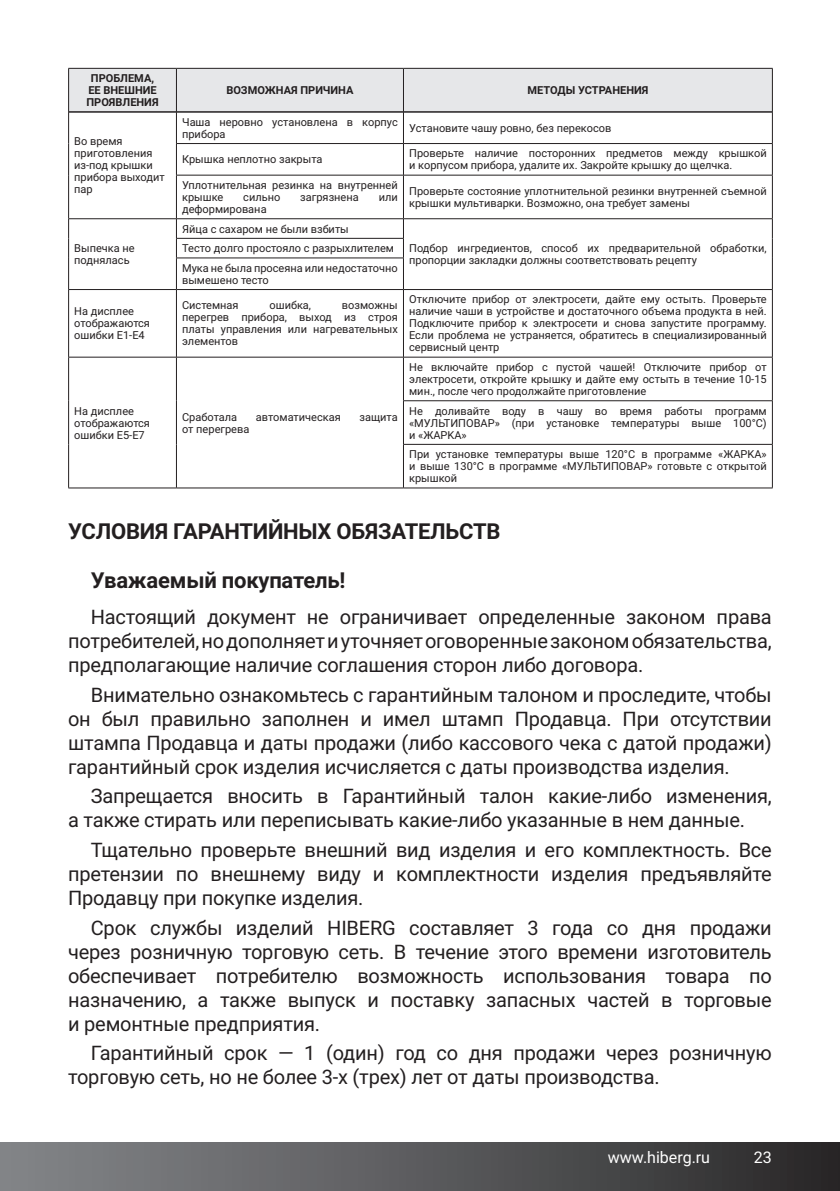
<style>
.page{position:relative;width:840px;height:1191px;background:#fff}
.page>*{position:absolute;margin:0;border:0;box-sizing:border-box;transform-origin:0 0}
.t1{font:700 22px "Roboto";letter-spacing:-.01em;color:#231f20}
.t2{font:20px/24px "Roboto";letter-spacing:-.01em;color:#231f20;text-align:justify}
.t3{font:16px "Roboto";color:#fff}
.t4{font:11px/12px "Roboto";color:#231f20}
.t5{font:700 11px/12px "Roboto";color:#231f20;text-align:center}
</style>
<div class="page">
<div style="left:0;top:1142px;width:839px;height:49px;background:linear-gradient(to right,#86888c,#2b2a2b)"></div>
<div style="left:69px;top:69px;width:702px;height:43px;background:#e6e7e9"></div>
<hr style="left:68px;top:68px;width:108px;height:1px;background:#231f20">
<hr style="left:68px;top:69px;width:1px;height:43px;background:#231f20">
<hr style="left:176px;top:68px;width:227px;height:1px;background:#231f20">
<hr style="left:176px;top:69px;width:1px;height:43px;background:#231f20">
<hr style="left:403px;top:68px;width:369px;height:1px;background:#231f20">
<hr style="left:403px;top:69px;width:1px;height:43px;background:#231f20">
<hr style="left:771px;top:69px;width:1px;height:43px;background:#231f20">
<hr style="left:68px;top:112px;width:108px;height:1px;background:#231f20">
<hr style="left:68px;top:112px;width:1px;height:31px;background:#231f20">
<hr style="left:176px;top:112px;width:227px;height:1px;background:#231f20">
<hr style="left:176px;top:112px;width:1px;height:31px;background:#231f20">
<hr style="left:403px;top:112px;width:369px;height:1px;background:#231f20">
<hr style="left:403px;top:112px;width:1px;height:31px;background:#231f20">
<hr style="left:771px;top:112px;width:1px;height:31px;background:#231f20">
<hr style="left:68px;top:143px;width:1px;height:32px;background:#231f20">
<hr style="left:176px;top:143px;width:227px;height:1px;background:#231f20">
<hr style="left:176px;top:144px;width:1px;height:31px;background:#231f20">
<hr style="left:403px;top:143px;width:369px;height:1px;background:#231f20">
<hr style="left:403px;top:144px;width:1px;height:31px;background:#231f20">
<hr style="left:771px;top:144px;width:1px;height:31px;background:#231f20">
<hr style="left:68px;top:175px;width:1px;height:43px;background:#231f20">
<hr style="left:176px;top:175px;width:227px;height:1px;background:#231f20">
<hr style="left:176px;top:175px;width:1px;height:43px;background:#231f20">
<hr style="left:403px;top:175px;width:369px;height:1px;background:#231f20">
<hr style="left:403px;top:175px;width:1px;height:43px;background:#231f20">
<hr style="left:771px;top:175px;width:1px;height:43px;background:#231f20">
<hr style="left:68px;top:218px;width:108px;height:1px;background:#231f20">
<hr style="left:176px;top:218px;width:227px;height:1px;background:#231f20">
<hr style="left:403px;top:218px;width:369px;height:1px;background:#231f20">
<svg style="left:68px;top:219px;width:1px;height:39px"></svg>
<hr style="left:176px;top:238px;width:227px;height:1px;background:#231f20">
<svg style="left:176px;top:219px;width:1px;height:39px"></svg>
<svg style="left:403px;top:219px;width:1px;height:39px"></svg>
<svg style="left:771px;top:219px;width:1px;height:39px"></svg>
<hr style="left:68px;top:258px;width:1px;height:31px;background:#231f20">
<hr style="left:176px;top:258px;width:227px;height:1px;background:#231f20">
<hr style="left:176px;top:258px;width:1px;height:31px;background:#231f20">
<hr style="left:403px;top:258px;width:1px;height:31px;background:#231f20">
<hr style="left:771px;top:258px;width:1px;height:31px;background:#231f20">
<hr style="left:68px;top:289px;width:108px;height:1px;background:#231f20">
<hr style="left:68px;top:290px;width:1px;height:67px;background:#231f20">
<hr style="left:176px;top:289px;width:227px;height:1px;background:#231f20">
<hr style="left:176px;top:290px;width:1px;height:67px;background:#231f20">
<hr style="left:403px;top:289px;width:369px;height:1px;background:#231f20">
<hr style="left:403px;top:290px;width:1px;height:67px;background:#231f20">
<hr style="left:771px;top:290px;width:1px;height:67px;background:#231f20">
<hr style="left:68px;top:357px;width:108px;height:1px;background:#231f20">
<hr style="left:68px;top:357px;width:1px;height:44px;background:#231f20">
<hr style="left:176px;top:357px;width:227px;height:1px;background:#231f20">
<hr style="left:176px;top:357px;width:1px;height:44px;background:#231f20">
<hr style="left:403px;top:357px;width:369px;height:1px;background:#231f20">
<hr style="left:403px;top:357px;width:1px;height:43px;background:#231f20">
<hr style="left:771px;top:357px;width:1px;height:43px;background:#231f20">
<hr style="left:68px;top:401px;width:1px;height:43px;background:#231f20">
<hr style="left:176px;top:401px;width:1px;height:43px;background:#231f20">
<hr style="left:403px;top:400px;width:369px;height:1px;background:#231f20">
<hr style="left:403px;top:401px;width:1px;height:43px;background:#231f20">
<hr style="left:771px;top:401px;width:1px;height:43px;background:#231f20">
<hr style="left:68px;top:444px;width:1px;height:44px;background:#231f20">
<hr style="left:176px;top:444px;width:1px;height:44px;background:#231f20">
<hr style="left:403px;top:444px;width:369px;height:1px;background:#231f20">
<hr style="left:403px;top:444px;width:1px;height:44px;background:#231f20">
<hr style="left:771px;top:444px;width:1px;height:44px;background:#231f20">
<hr style="left:68px;top:487px;width:108px;height:1px;background:#231f20">
<hr style="left:176px;top:487px;width:227px;height:1px;background:#231f20">
<hr style="left:403px;top:487px;width:369px;height:1px;background:#231f20">
<p class="t5" style="left:86px;top:72px;width:74px">ПРОБЛЕМА,<br>ЕЕ ВНЕШНИЕ<br>ПРОЯВЛЕНИЯ</p>
<p class="t4" style="left:74px;top:135px;width:92px">Во время приготовления из-под крышки прибора выходит пар</p>
<p class="t4" style="left:74px;top:242px;width:62px">Выпечка не поднялась</p>
<p class="t4" style="left:74px;top:305px;width:77px">На дисплее отображаются ошибки Е1-Е4</p>
<p class="t5" style="left:226px;top:84px;width:129px">ВОЗМОЖНАЯ ПРИЧИНА</p>
<p class="t5" style="left:527px;top:84px;width:122px">МЕТОДЫ УСТРАНЕНИЯ</p>
<p class="t4" style="left:182px;top:116px;width:217px">Чаша неровно установлена в корпус прибора</p>
<p class="t4" style="left:409px;top:122px;width:203px">Установите чашу ровно, без перекосов</p>
<p class="t4" style="left:182px;top:153px;width:142px">Крышка неплотно закрыта</p>
<p class="t4" style="left:409px;top:147px;width:359px">Проверьте наличие посторонних предметов между крышкой и корпусом прибора, удалите их. Закройте крышку до щелчка.</p>
<p class="t4" style="left:182px;top:179px;width:217px">Уплотнительная резинка на внутренней крышке</p>
<p class="t4" style="left:409px;top:185px;width:359px">Проверьте состояние уплотнительной резинки внутренней съемной крышки мультиварки. Возможно, она требует замены</p>
<p class="t4" style="left:243px;top:191px;width:39px">сильно</p>
<p class="t4" style="left:300px;top:191px;width:60px">загрязнена</p>
<p class="t4" style="left:378px;top:191px;width:21px">или</p>
<p class="t4" style="left:182px;top:203px;width:86px">деформирована</p>
<p class="t4" style="left:182px;top:222px;width:168px">Яйца с сахаром не были взбиты</p>
<p class="t4" style="left:182px;top:242px;width:213px">Тесто долго простояло с разрыхлителем</p>
<p class="t4" style="left:182px;top:261px;width:217px">Мука не была просеяна или недостаточно вымешено тесто</p>
<p class="t4" style="left:409px;top:242px;width:359px">Подбор ингредиентов, способ их предварительной обработки, пропорции закладки должны соответствовать рецепту</p>
<p class="t4" style="left:182px;top:299px;width:217px;text-align:justify;text-indent:160px">возможны перегрев прибора, выход из строя платы управления или нагревательных элементов</p>
<p class="t4" style="left:409px;top:293px;width:359px;text-align:justify">Отключите прибор от электросети, дайте ему остыть. Проверьте наличие чаши в устройстве и достаточного объема продукта в ней.<br>Подключите прибор к электросети и снова запустите программу.<br>Если проблема не устраняется, обратитесь в специализированный сервисный центр</p>
<p class="t4" style="left:182px;top:299px;width:58px">Системная</p>
<p class="t4" style="left:269px;top:299px;width:43px">ошибка,</p>
<p class="t4" style="left:409px;top:361px;width:359px;text-align:justify">Не включайте прибор с пустой чашей! Отключите прибор от электросети, откройте крышку и дайте ему остыть в течение 10-15 мин., после чего продолжайте приготовление</p>
<p class="t4" style="left:409px;top:404px;width:359px;text-align:justify">Не доливайте воду в чашу во время работы программ «МУЛЬТИПОВАР» (при установке температуры выше 100°C) и «ЖAPKA»</p>
<p class="t4" style="left:409px;top:448px;width:359px;text-align:justify">При установке температуры выше 120°С в программе «ЖAPKA» и выше 130°С в программе «МУЛЬТИПОВАР» готовьте с открытой крышкой</p>
<p class="t1" style="left:68px;top:516px;width:433px">УСЛОВИЯ ГАРАНТИЙНЫХ ОБЯЗАТЕЛЬСТВ</p>
<p class="t1" style="left:91px;top:565px;width:256px">Уважаемый покупатель!</p>
<p class="t2" style="left:68px;top:604px;width:704px;text-indent:23px">Настоящий документ не ограничивает определенные законом права потребителей, но дополняет и уточняет оговоренные законом обязательства, предполагающие наличие соглашения сторон либо договора.</p>
<p class="t2" style="left:68px;top:681px;width:704px;text-indent:23px">Внимательно ознакомьтесь с гарантийным талоном и проследите, чтобы он был правильно заполнен и имел штамп Продавца. При отсутствии штампа Продавца и даты продажи (либо кассового чека с датой продажи) гарантийный срок изделия исчисляется с даты производства изделия.</p>
<p class="t2" style="left:68px;top:783px;width:704px;text-indent:23px">Запрещается вносить в Гарантийный талон какие-либо изменения, а также стирать или переписывать какие-либо указанные в нем данные.</p>
<p class="t2" style="left:68px;top:837px;width:704px;text-indent:23px">Тщательно проверьте внешний вид изделия и его комплектность. Все претензии по внешнему виду и комплектности изделия предъявляйте Продавцу при покупке изделия.</p>
<p class="t2" style="left:68px;top:914px;width:704px;text-indent:23px">Срок службы изделий HIBERG составляет 3 года со дня продажи через розничную торговую сеть. В течение этого времени изготовитель обеспечивает потребителю возможность использования товара по назначению, а также выпуск и поставку запасных частей в торговые и ремонтные предприятия.</p>
<p class="t2" style="left:68px;top:1040px;width:704px;text-indent:23px">Гарантийный срок — 1 (один) год со дня продажи через розничную торговую сеть, но не более 3-х (трех) лет от даты производства.</p>
<p class="t4" style="left:74px;top:404px;width:77px">На дисплее отображаются ошибки Е5-Е7</p>
<p class="t4" style="left:182px;top:410px;width:57px">Сработала</p>
<p class="t4" style="left:256px;top:410px;width:86px">автоматическая</p>
<p class="t4" style="left:359px;top:410px;width:40px">защита</p>
<p class="t4" style="left:182px;top:422px;width:69px">от перегрева</p>
<h3 class="t3" style="left:607px;top:1145px;width:104px">www.hiberg.ru</h3>
<h3 class="t3" style="left:753px;top:1145px;width:19px">23</h3>
</div>
